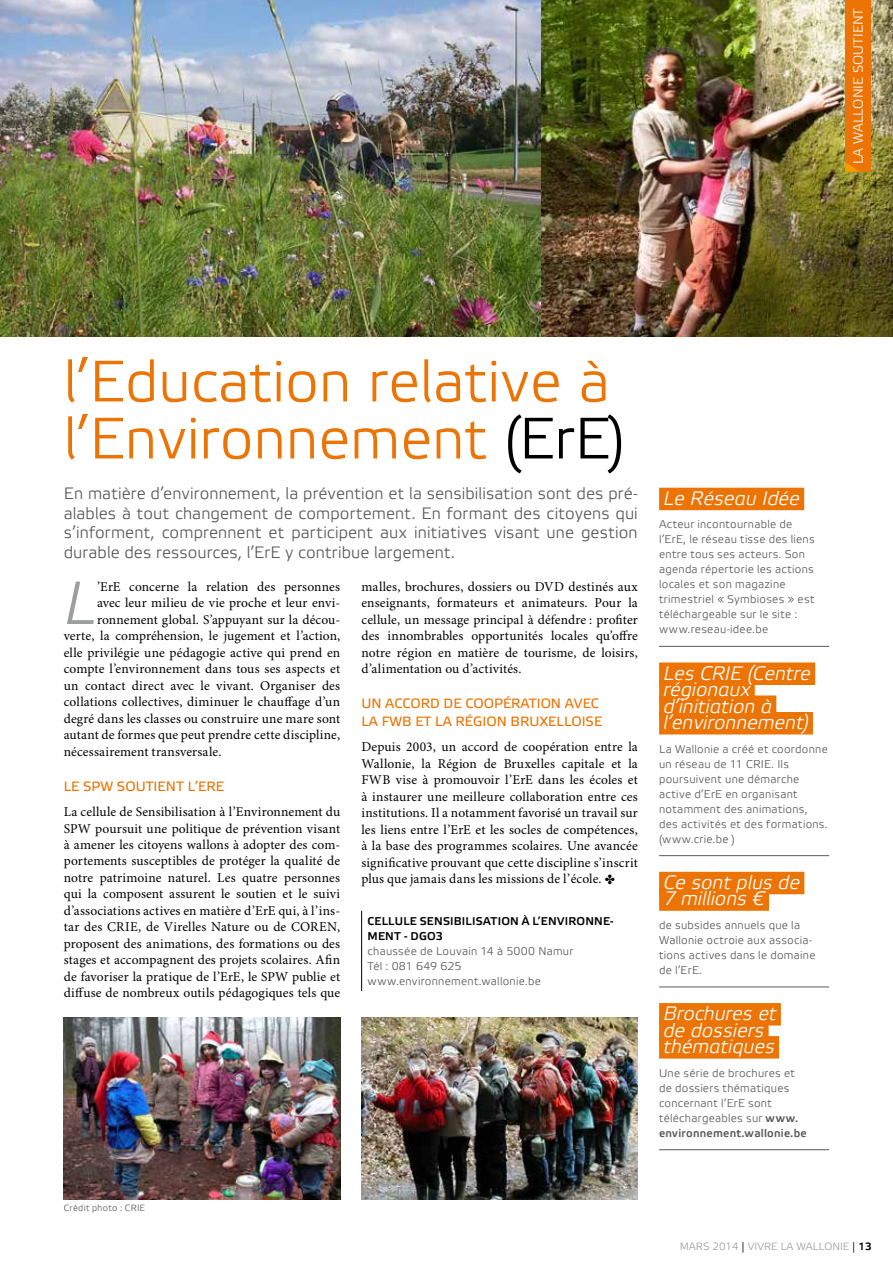
<style>
.page{position:relative;width:893px;height:1263px;background:#fff}
.page>*{position:absolute;margin:0;border:0;box-sizing:border-box;transform-origin:0 0}
.t1{font:italic 300 60.9px "Etelka";color:#9c9e9f}
.t2{font:58.35px/57px "Etelka Light Pro";color:#ec7405}
.t3{font:italic 300 19.5px/16.5px "Etelka";color:#fff}
.t4{font:16.5px/19.5px "Etelka Light Pro";letter-spacing:.005em;color:#58585a;text-align:justify}
.t5{font:13.5px/16.5px "Minion Pro";letter-spacing:.005em;color:#000;text-align:justify}
.t6{font:13.5px/18px "Etelka Text Pro";color:#ec7405}
.t7{font:13.5px "Etelka Light Pro";color:#fff}
.t8{font:11.25px/15px "Etelka Light Pro";letter-spacing:.025em;color:#58585a}
.t9{font:700 11.25px/15px "Etelka Light Pro";letter-spacing:.015em;color:#000}
.t10{font:10.5px "Etelka Light Pro";color:#9c9e9f}
.t11{font:9px "Etelka Light Pro";letter-spacing:.03em;color:#58585a}
.s1{color:#000}
.s2{font-weight:700}
.s3{font-weight:700;color:#000}
</style>
<div class="page">
<img style="left:0;top:0;width:893px;height:336px">
<div style="left:845px;top:0;width:26px;height:172px;background:#ec7405"></div>
<svg style="left:845px;top:162px;width:14px;height:10px"></svg>
<hr style="left:361px;top:911px;width:1px;height:80px;background:#000">
<div style="left:659px;top:488px;width:145px;height:22px;background:#ec7405"></div>
<hr style="left:659px;top:646px;width:170px;height:1px;background:#58585a">
<div style="left:659px;top:662px;width:156px;height:23px;background:#ec7405"></div>
<div style="left:659px;top:679px;width:96px;height:22px;background:#ec7405"></div>
<div style="left:659px;top:695px;width:117px;height:23px;background:#ec7405"></div>
<div style="left:659px;top:712px;width:154px;height:22px;background:#ec7405"></div>
<hr style="left:659px;top:855px;width:170px;height:1px;background:#58585a">
<div style="left:659px;top:872px;width:145px;height:22px;background:#ec7405"></div>
<div style="left:659px;top:888px;width:110px;height:23px;background:#ec7405"></div>
<hr style="left:659px;top:986px;width:170px;height:1px;background:#58585a">
<div style="left:659px;top:1003px;width:122px;height:22px;background:#ec7405"></div>
<div style="left:659px;top:1019px;width:110px;height:23px;background:#ec7405"></div>
<div style="left:659px;top:1036px;width:120px;height:22px;background:#ec7405"></div>
<hr style="left:659px;top:1149px;width:170px;height:1px;background:#58585a">
<img style="left:64px;top:1017px;width:276px;height:182px">
<img style="left:361px;top:1017px;width:277px;height:182px">
<p class="t7" style="left:851px;top:164px;width:158px;rotate:-90deg">LA WALLONIE SOUTIENT</p>
<h2 class="t2" style="left:64px;top:357px;width:563px">l’Education relative à l’Environnement <span class="s1">(ErE)</span></h2>
<p class="t4" style="left:64px;top:485px;width:576px">En matière d’environnement, la prévention et la sensibilisation sont des pré&shy;alables à tout changement de comportement. En formant des citoyens qui s’informent, comprennent et participent aux initiatives visant une gestion durable des ressources, l’ErE y contribue largement.</p>
<h1 class="t1" style="left:64px;top:568px;width:35px">L</h1>
<p class="t5" style="left:97px;top:579px;width:245px">’ErE concerne la relation des personnes</p>
<p class="t5" style="left:361px;top:579px;width:278px">malles, brochures, dossiers ou DVD destinés aux enseignants, formateurs et animateurs. Pour la cellule, un message principal à défendre : profiter des innombrables opportunités locales qu’offre notre région en matière de tourisme, de loisirs, d’alimentation ou d’activités.</p>
<p class="t6" style="left:361px;top:696px;width:242px">UN ACCORD DE COOPÉRATION AVEC<br>LA FWB ET LA RÉGION BRUXELLOISE</p>
<p class="t5" style="left:361px;top:739px;width:278px">Depuis 2003, un accord de coopération entre la Wallonie, la Région de Bruxelles capitale et la FWB vise à promouvoir l’ErE dans les écoles et à instaurer une meilleure collaboration entre ces institutions. Il a notamment favorisé un travail sur les liens entre l’ErE et les socles de compétences, à la base des programmes scolaires. Une avancée significative prouvant que cette discipline s’inscrit plus que jamais dans les missions de l’école. ✤</p>
<p class="t9" style="left:368px;top:914px;width:247px">CELLULE SENSIBILISATION À L’ENVIRONNE-<br>MENT - DGO3</p>
<p class="t8" style="left:368px;top:944px;width:207px">chaussée de Louvain 14 à 5000 Namur<br>Tél : 081 649 625 www.environnement.wallonie.be</p>
<p class="t5" style="left:97px;top:595px;width:245px">avec leur milieu de vie proche et leur envi-</p>
<p class="t5" style="left:97px;top:612px;width:245px">ronnement global. S’appuyant sur la décou-</p>
<p class="t5" style="left:64px;top:628px;width:278px">verte, la compréhension, le jugement et l’action,</p>
<p class="t5" style="left:64px;top:645px;width:278px">elle privilégie une pédagogie active qui prend en</p>
<p class="t5" style="left:64px;top:661px;width:278px">compte l’environnement dans tous ses aspects et</p>
<p class="t5" style="left:64px;top:678px;width:278px">un contact direct avec le vivant. Organiser des</p>
<p class="t5" style="left:64px;top:694px;width:278px">collations collectives, diminuer le chauffage d’un</p>
<p class="t5" style="left:64px;top:711px;width:278px">degré dans les classes ou construire une mare sont</p>
<p class="t5" style="left:64px;top:727px;width:278px">autant de formes que peut prendre cette discipline,</p>
<p class="t5" style="left:64px;top:744px;width:159px">nécessairement transversale.</p>
<p class="t6" style="left:64px;top:778px;width:162px">LE SPW SOUTIENT L’ERE</p>
<p class="t5" style="left:64px;top:804px;width:278px">La cellule de Sensibilisation à l’Environnement du SPW poursuit une politique de prévention visant à amener les citoyens wallons à adopter des com&shy;portements susceptibles de protéger la qualité de notre patrimoine naturel. Les quatre personnes qui la composent assurent le soutien et le suivi d’associations actives en matière d’ErE qui, à l’ins&shy;tar des CRIE, de Virelles Nature ou de COREN, proposent des animations, des formations ou des stages et accompagnent des projets scolaires. Afin de favoriser la pratique de l’ErE, le SPW publie et diffuse de nombreux outils pédagogiques tels que</p>
<h3 class="t3" style="left:663px;top:491px;width:138px">Le Réseau Idée</h3>
<p class="t8" style="left:659px;top:517px;width:157px">Acteur incontournable de l’ErE, le réseau tisse des liens entre tous ses acteurs. Son agenda répertorie les actions locales et son magazine trimestriel « Symbioses » est téléchargeable sur le site : www.reseau-idee.be</p>
<h3 class="t3" style="left:663px;top:665px;width:149px">Les CRIE (Centre régionaux d’initiation à l’environnement)</h3>
<p class="t8" style="left:659px;top:742px;width:170px">La Wallonie a créé et coordonne un réseau de 11 CRIE. Ils poursuivent une démarche active d’ErE en organisant notamment des animations, des activités et des formations. (www.crie.be )</p>
<h3 class="t3" style="left:663px;top:875px;width:138px">Ce sont plus de<br>7 millions €</h3>
<p class="t8" style="left:659px;top:918px;width:158px">de subsides annuels que la<br>Wallonie octroie aux associa&shy;tions actives dans le domaine de l’ErE.</p>
<h3 class="t3" style="left:663px;top:1006px;width:115px">Brochures et de dossiers thématiques</h3>
<p class="t8" style="left:659px;top:1066px;width:149px">Une série de brochures et de dossiers thématiques concernant l’ErE sont téléchargeables sur <span class="s2">www. environnement.wallonie.be</span></p>
<p class="t11" style="left:64px;top:1203px;width:83px">Crédit photo : CRIE</p>
<p class="t10" style="left:680px;top:1240px;width:193px">MARS 2014 <span class="s1">|</span> VIVRE LA WALLONIE <span class="s1">|</span> <span class="s3">13</span></p>
</div>
